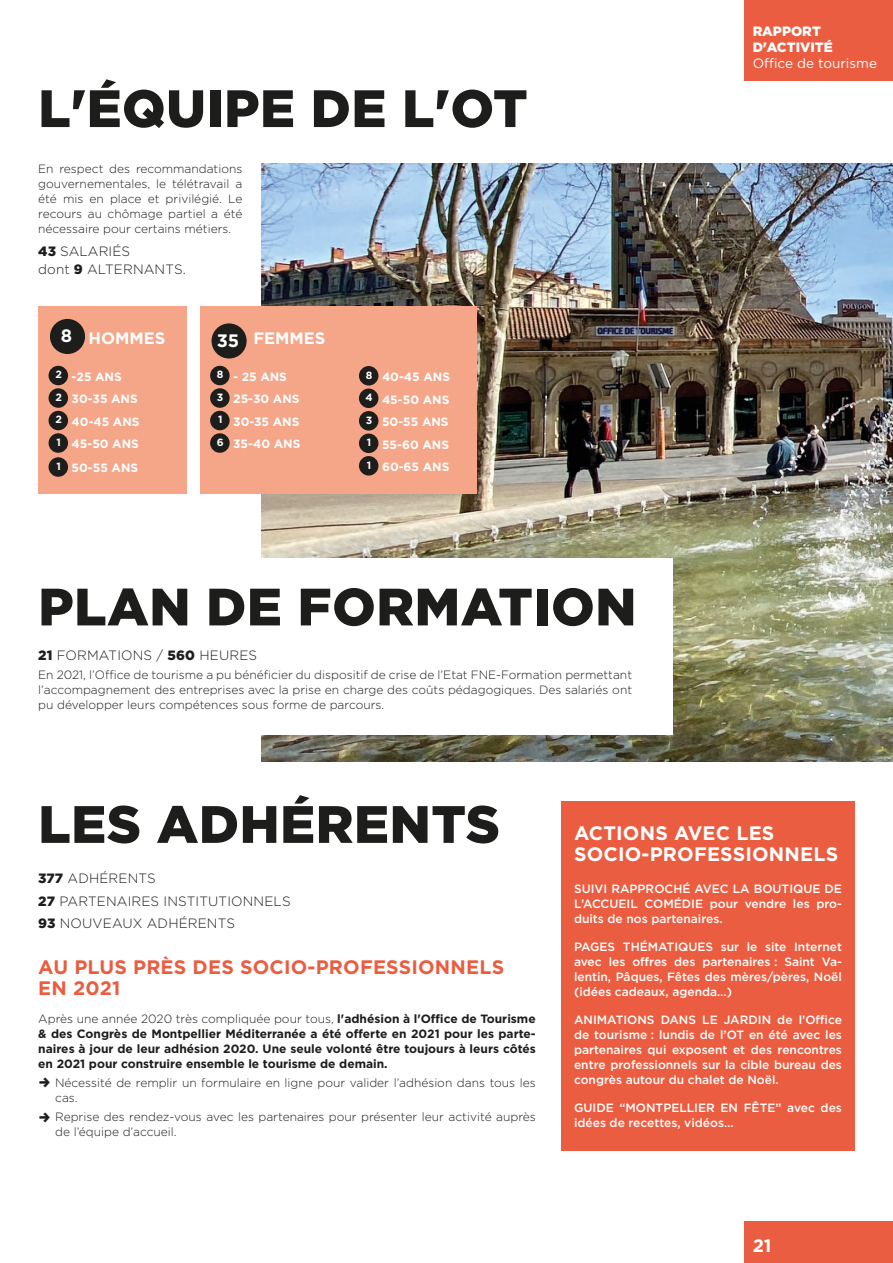
<style>
.page{position:relative;width:893px;height:1263px;background:#fff}
.page>*{position:absolute;margin:0;border:0;box-sizing:border-box;transform-origin:0 0}
.t1{font:900 52.5px "Gotham";letter-spacing:.01em;color:#1d1d1b}
.t2{font:700 19.5px/21px "Gotham";letter-spacing:.01em;color:#eb5d40}
.t3{font:700 19.5px/21px "Gotham";letter-spacing:.01em;color:#fff}
.t4{font:700 18px "Gotham";color:#fff}
.t5{font:700 16.5px "Gotham";color:#fff}
.t6{font:300 13.5px/22.2px "Gotham";letter-spacing:.01em;color:#1d1d1b}
.t7{font:900 13.5px/16.2px "Gotham";color:#fff}
.t8{font:13.5px "Gotham";color:#fff}
.t9{font:300 12px/15px "Gotham";color:#1d1d1b;text-align:justify}
.t10{font:500 12px/15px "Gotham";color:#fff;text-align:justify}
.t11{font:700 12px/15px "Gotham";color:#1d1d1b;text-align:justify}
.t12{font:700 12px/22.5px "Gotham";color:#fff}
.s1{font-weight:900}
.s2{font-size:18px}
.s3{font-weight:300}
</style>
<div class="page">
<div style="left:744px;top:1222px;width:149px;height:41px;background:#eb5d40"></div>
<div style="left:744px;top:0;width:149px;height:81px;background:#eb5d40"></div>
<img style="left:261px;top:164px;width:632px;height:597px">
<div style="left:23px;top:559px;width:650px;height:176px;background:#fff"></div>
<div style="left:200px;top:306px;width:276px;height:187px;background:#f5a588"></div>
<div style="left:212px;top:323px;width:35px;height:35px;background:#1d1d1b;border-radius:50%"></div>
<div style="left:210px;top:366px;width:20px;height:19px;background:#1d1d1b;border-radius:50%"></div>
<div style="left:210px;top:388px;width:20px;height:20px;background:#1d1d1b;border-radius:50%"></div>
<div style="left:210px;top:411px;width:20px;height:19px;background:#1d1d1b;border-radius:50%"></div>
<div style="left:210px;top:433px;width:20px;height:20px;background:#1d1d1b;border-radius:50%"></div>
<div style="left:359px;top:366px;width:19px;height:19px;background:#1d1d1b;border-radius:50%"></div>
<div style="left:359px;top:389px;width:19px;height:19px;background:#1d1d1b;border-radius:50%"></div>
<div style="left:359px;top:411px;width:19px;height:19px;background:#1d1d1b;border-radius:50%"></div>
<div style="left:359px;top:434px;width:19px;height:19px;background:#1d1d1b;border-radius:50%"></div>
<div style="left:359px;top:456px;width:19px;height:19px;background:#1d1d1b;border-radius:50%"></div>
<div style="left:38px;top:306px;width:149px;height:187px;background:#f5a588"></div>
<div style="left:50px;top:319px;width:35px;height:35px;background:#1d1d1b;border-radius:50%"></div>
<div style="left:49px;top:366px;width:19px;height:19px;background:#1d1d1b;border-radius:50%"></div>
<div style="left:49px;top:388px;width:19px;height:20px;background:#1d1d1b;border-radius:50%"></div>
<div style="left:49px;top:411px;width:19px;height:19px;background:#1d1d1b;border-radius:50%"></div>
<div style="left:49px;top:433px;width:19px;height:20px;background:#1d1d1b;border-radius:50%"></div>
<div style="left:49px;top:457px;width:19px;height:20px;background:#1d1d1b;border-radius:50%"></div>
<div style="left:561px;top:801px;width:294px;height:349px;background:#eb5d40"></div>
<h1 class="t1" style="left:38px;top:72px;width:491px">L'ÉQUIPE DE L'OT</h1>
<p class="t9" style="left:38px;top:161px;width:206px">En respect des recommandations gouvernementales, le télétravail a été mis en place et privilégié. Le recours au chômage partiel a été nécessaire pour certains métiers.</p>
<p class="t6" style="left:38px;top:241px;width:149px;line-height:18px"><span class="s1">43</span> SALARIÉS<br>dont <span class="s1">9</span> ALTERNANTS.</p>
<h3 class="t5" style="left:61px;top:327px;width:106px"><span class="s2">8</span> HOMMES</h3>
<p class="t12" style="left:55px;top:365px;width:86px"><sup>2</sup> -25 ANS<br><sup>2</sup> 30-35 ANS<br><sup>2</sup> 40-45 ANS<br><sup>1</sup> 45-50 ANS</p>
<p class="t12" style="left:56px;top:457px;width:83px"><sup>1</sup> 50-55 ANS</p>
<h3 class="t5" style="left:217px;top:327px;width:110px"><span class="s2">35</span> FEMMES</h3>
<p class="t12" style="left:217px;top:365px;width:85px"><sup>8</sup> - 25 ANS<br><sup>3</sup> 25-30 ANS<br><sup>1</sup> 30-35 ANS<br><sup>6</sup> 35-40 ANS</p>
<p class="t12" style="left:365px;top:365px;width:86px;text-align:justify"><sup>8</sup> 40-45 ANS <sup>4</sup> 45-50 ANS <sup>3</sup> 50-55 ANS <sup>1</sup> 55-60 ANS <sup>1</sup> 60-65 ANS</p>
<h1 class="t1" style="left:38px;top:571px;width:600px">PLAN DE FORMATION</h1>
<p class="t6" style="left:38px;top:644px;width:220px"><span class="s1">21</span> FORMATIONS / <span class="s1">560</span> HEURES</p>
<p class="t9" style="left:38px;top:667px;width:595px">En 2021, l’Office de tourisme a pu bénéficier du dispositif de crise de l’Etat FNE-Formation permettant l’accompagnement des entreprises avec la prise en charge des coûts pédagogiques. Des salariés ont pu développer leurs compétences sous forme de parcours.</p>
<p class="t7" style="left:753px;top:23px;width:82px">RAPPORT<br>D'ACTIVITÉ</p>
<p class="t8" style="left:753px;top:55px;width:126px">Office de tourisme</p>
<h1 class="t1" style="left:38px;top:788px;width:463px">LES ADHÉRENTS</h1>
<p class="t6" style="left:38px;top:867px;width:254px"><span class="s1">377</span> ADHÉRENTS<br><span class="s1">27</span> PARTENAIRES INSTITUTIONNELS<br><span class="s1">93</span> NOUVEAUX ADHÉRENTS</p>
<h2 class="t2" style="left:38px;top:956px;width:467px">AU PLUS PRÈS DES SOCIO-PROFESSIONNELS<br>EN 2021</h2>
<p class="t11" style="left:38px;top:1011px;width:499px"><span class="s3">Après une année 2020 très compliquée pour tous,</span> l'adhésion à l'Office de Tourisme &amp; des Congrès de Montpellier Méditerranée a été offerte en 2021 pour les parte&shy;naires à jour de leur adhésion 2020. Une seule volonté être toujours à leurs côtés en 2021 pour construire ensemble le tourisme de demain.</p>
<p class="t9" style="left:55px;top:1075px;width:482px">Nécessité de remplir un formulaire en ligne pour valider l’adhésion dans tous les cas.</p>
<p class="t9" style="left:55px;top:1109px;width:482px">Reprise des rendez-vous avec les partenaires pour présenter leur activité auprès de l’équipe d’accueil.</p>
<h2 class="t3" style="left:574px;top:823px;width:266px">ACTIONS AVEC LES<br>SOCIO-PROFESSIONNELS</h2>
<p class="t10" style="left:574px;top:881px;width:269px">SUIVI RAPPROCHÉ AVEC LA BOUTIQUE DE L’ACCUEIL COMÉDIE pour vendre les pro&shy;duits de nos partenaires.</p>
<p class="t10" style="left:574px;top:939px;width:269px">PAGES THÉMATIQUES sur le site Internet avec les offres des partenaires : Saint Va&shy;lentin, Pâques, Fêtes des mères/pères, Noël (idées cadeaux, agenda…)</p>
<p class="t10" style="left:574px;top:1012px;width:269px">ANIMATIONS DANS LE JARDIN de l’Office de tourisme : lundis de l’OT en été avec les partenaires qui exposent et des rencontres entre professionnels sur la cible bureau des congrès autour du chalet de Noël.</p>
<p class="t10" style="left:574px;top:1100px;width:269px">GUIDE “MONTPELLIER EN FÊTE” avec des idées de recettes, vidéos…</p>
<h3 class="t4" style="left:753px;top:1233px;width:20px">21</h3>
</div>
